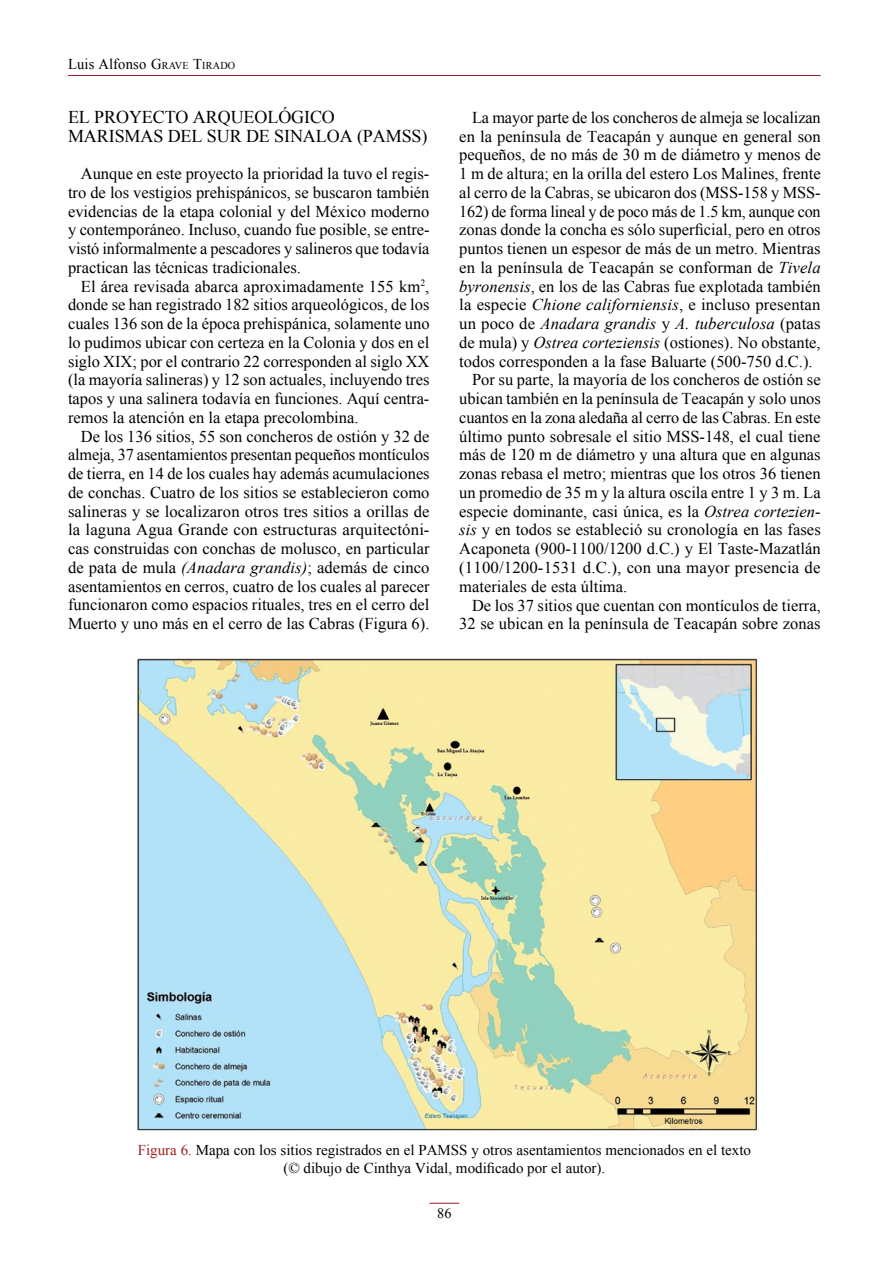
<style>
.page{position:relative;width:893px;height:1263px;background:#fff}
.page>*{position:absolute;margin:0;border:0;box-sizing:border-box;transform-origin:0 0}
.t1{font:18px "Times New Roman";letter-spacing:-.005em;color:#000}
.t2{font:16.5px/18.8px "Times New Roman";color:#000;text-align:justify}
.t3{font:italic 16.5px "Times New Roman";letter-spacing:.005em;color:#000}
.t4{font:15px/18px "Times New Roman";color:#000;text-align:center}
.t5{font:14.25px "Times New Roman";color:#000}
.s1{font-style:inherit}
.s2{font-size:10.5px}
.s3{font-style:italic}
.s4{font-style:normal}
.s5{color:#9c1f1f}
</style>
<div class="page">
<hr style="left:68px;top:75px;width:753px;height:1px;background:#9c1f1f">
<hr style="left:429px;top:1203px;width:30px;height:1px;background:#9c1f1f">
<img style="left:136px;top:658px;width:621px;height:473px">
<p class="t4" style="left:68px;top:55px;width:169px">Luis Alfonso <span class="s1">G</span><span class="s2">RAVE</span> <span class="s1">T</span><span class="s2">IRADO</span></p>
<p class="t1" style="left:68px;top:105px;width:50px">El Proyecto</p>
<p class="t1" style="left:193px;top:105px;width:51px">Arqueol</p>
<p class="t1" style="left:278px;top:105px;width:25px">ógico</p>
<p class="t1" style="left:68px;top:124px;width:29px">Marismas</p>
<p class="t1" style="left:168px;top:124px;width:13px">del</p>
<p class="t1" style="left:207px;top:124px;width:90px">Sur de Sinaloa</p>
<p class="t1" style="left:357px;top:124px;width:72px">(PAMSS)</p>
<p class="t2" style="left:68px;top:164px;width:363px;text-indent:13px">Aunque en este proyecto la prioridad la tuvo el regis&shy;tro de los vestigios prehispánicos, se buscaron también evidencias de la etapa colonial y del México moderno y contemporáneo. Incluso, cuando fue posible, se entre&shy;vistó informalmente a pescadores y salineros que todavía practican las técnicas tradicionales.</p>
<p class="t2" style="left:68px;top:277px;width:363px;text-indent:13px">El área revisada abarca aproximadamente 155 km<sup>2</sup>, donde se han registrado 182 sitios arqueológicos, de los cuales 136 son de la época prehispánica, solamente uno lo pudimos ubicar con certeza en la Colonia y dos en el siglo XIX; por el contrario 22 corresponden al siglo XX (la mayoría salineras) y 12 son actuales, incluyendo tres tapos y una salinera todavía en funciones. Aquí centra&shy;remos la atención en la etapa precolombina.</p>
<p class="t2" style="left:68px;top:427px;width:363px;text-indent:13px">De los 136 sitios, 55 son concheros de ostión y 32 de almeja, 37 asentamientos presentan pequeños montículos de tierra, en 14 de los cuales hay además acumulaciones de conchas. Cuatro de los sitios se establecieron como salineras y se localizaron otros tres sitios a orillas de la laguna Agua Grande con estructuras arquitectóni&shy;cas construidas con conchas de molusco, en particular de pata de mula <span class="s3">(Anadara grandis)</span>; además de cinco asentamientos en cerros, cuatro de los cuales al parecer funcionaron como espacios rituales, tres en el cerro del Muerto y uno más en el cerro de las Cabras (Figura 6).</p>
<p class="t2" style="left:472px;top:108px;width:350px">La mayor parte de los concheros de almeja se localizan</p>
<p class="t2" style="left:459px;top:127px;width:363px">en la península de Teacapán y aunque en general son</p>
<p class="t2" style="left:459px;top:145px;width:363px">pequeños, de no más de 30 m de diámetro y menos de</p>
<p class="t2" style="left:459px;top:164px;width:363px">1 m de altura; en la orilla del estero Los Malines, frente</p>
<p class="t2" style="left:459px;top:183px;width:363px">al cerro de la Cabras, se ubicaron dos (MSS-158 y MSS-</p>
<p class="t2" style="left:459px;top:202px;width:363px">162) de forma lineal y de poco más de 1.5 km, aunque con</p>
<p class="t2" style="left:459px;top:220px;width:363px">zonas donde la concha es sólo superficial, pero en otros</p>
<p class="t2" style="left:459px;top:239px;width:363px">puntos tienen un espesor de más de un metro. Mientras</p>
<p class="t2" style="left:459px;top:258px;width:363px">en la península de Teacapán se conforman de <span class="s3">Tivela</span></p>
<p class="t2" style="left:459px;top:277px;width:363px"><span class="s3">byronensis</span>, en los de las Cabras fue explotada también</p>
<p class="t2" style="left:459px;top:295px;width:363px">la especie <span class="s3">Chione californiensis</span>, e incluso presentan</p>
<p class="t3" style="left:459px;top:312px;width:363px"><span class="s4">un poco de</span> Anadara grandis <span class="s4">y</span> A. tuberculosa <span class="s4">(patas</span></p>
<p class="t2" style="left:459px;top:333px;width:363px">de mula) y <span class="s3">Ostrea corteziensis</span> (ostiones). No obstante,</p>
<p class="t2" style="left:459px;top:352px;width:355px">todos corresponden a la fase Baluarte (500-750 d.C.).</p>
<p class="t2" style="left:472px;top:370px;width:350px">Por su parte, la mayoría de los concheros de ostión se</p>
<p class="t2" style="left:459px;top:389px;width:363px">ubican también en la península de Teacapán y solo unos</p>
<p class="t2" style="left:459px;top:408px;width:363px">cuantos en la zona aledaña al cerro de las Cabras. En este</p>
<p class="t2" style="left:459px;top:427px;width:363px">último punto sobresale el sitio MSS-148, el cual tiene</p>
<p class="t2" style="left:459px;top:445px;width:363px">más de 120 m de diámetro y una altura que en algunas</p>
<p class="t2" style="left:459px;top:464px;width:363px">zonas rebasa el metro; mientras que los otros 36 tienen</p>
<p class="t2" style="left:459px;top:483px;width:363px">un promedio de 35 m y la altura oscila entre 1 y 3 m. La</p>
<p class="t2" style="left:459px;top:502px;width:363px">especie dominante, casi única, es la <span class="s3">Ostrea cortezien-</span></p>
<p class="t2" style="left:459px;top:520px;width:363px"><span class="s3">sis</span> y en todos se estableció su cronología en las fases</p>
<p class="t2" style="left:459px;top:539px;width:363px">Acaponeta (900-1100/1200 d.C.) y El Taste-Mazatlán</p>
<p class="t2" style="left:459px;top:558px;width:363px">(1100/1200-1531 d.C.), con una mayor presencia de</p>
<p class="t2" style="left:459px;top:577px;width:169px">materiales de esta última.</p>
<p class="t2" style="left:472px;top:595px;width:350px">De los 37 sitios que cuentan con montículos de tierra,</p>
<p class="t2" style="left:459px;top:614px;width:363px">32 se ubican en la península de Teacapán sobre zonas</p>
<p class="t4" style="left:138px;top:1141px;width:615px"><span class="s5">Figura 6.</span> Mapa con los sitios registrados en el PAMSS y otros asentamientos mencionados en el texto (© dibujo de Cinthya Vidal, modificado por el autor).</p>
<p class="t5" style="left:437px;top:1204px;width:16px">86</p>
</div>
